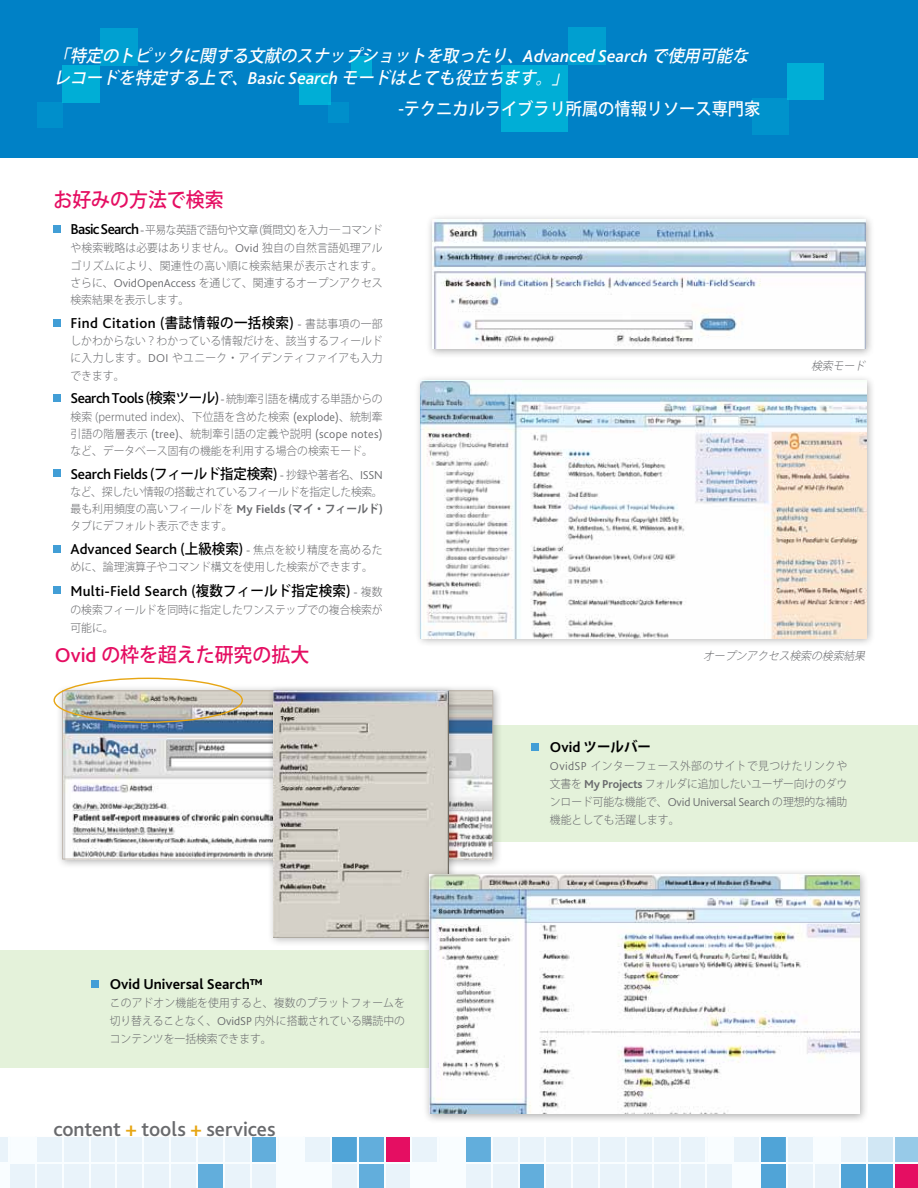
<style>
.page{position:relative;width:918px;height:1188px;background:#fff}
.page>*{position:absolute;margin:0;border:0;box-sizing:border-box;transform-origin:0 0}
.t1{font:500 21px "Bliss 2";letter-spacing:-.005em;color:#696a6d}
.t2{font:500 19.95px "Koz Go Pro";color:#e50e62;scale:.95 1}
.t3{font:italic 500 17.1px/22.5px "Koz Go Pro";color:#fff;scale:.95 1}
.t4{font:500 17.1px "Koz Go Pro";color:#fff;scale:.95 1}
.t5{font:500 15px "Bliss 2";letter-spacing:.01em;color:#000}
.t6{font:500 15px "Bliss 2";letter-spacing:-.02em;color:#000}
.t7{font:700 15px "Bliss 2";color:#000}
.t8{font:700 14.25px "Koz Go Pro";color:#000;scale:.95 1}
.t9{font:300 12px "Bliss 2";letter-spacing:-.01em;color:#696a6d}
.t10{font:300 11.4px/17.2px "Koz Go Pro";color:#696a6d;text-align:justify;scale:.95 1}
.t11{font:300 11.4px/18px "Koz Go Pro";letter-spacing:.035em;color:#696a6d;scale:.95 1}
.t12{font:italic 300 11.4px "Koz Go Pro";color:#696a6d;scale:.95 1}
.s1{font-family:"Bliss 2";font-size:18px}
.s2{font-family:"Bliss 2";font-weight:500;font-size:15px;color:#000}
.s3{font-family:"Bliss 2";font-size:12px}
.s4{font-family:"Koz Go Pro";font-size:14.25px}
.s5{font-weight:300;font-size:12px;color:#696a6d}
.s6{font-family:"Koz Go Pro";font-weight:300;font-size:11.4px;color:#696a6d}
.s7{font-weight:500;font-size:14.25px;color:#000}
.s8{font-family:"Bliss 2";font-weight:700;font-size:12px}
.s9{font-weight:700}
.s10{font-family:"Bliss 2";font-size:21px}
.s11{color:#e7a614}
.s12{font-family:"Bliss 2";font-size:15px}
.s13{font-family:"Koz Go Pro";font-size:11.4px}
</style>
<div class="page">
<svg style="left:10px;top:1137px;width:908px;height:51px"></svg>
<div style="left:0;top:1137px;width:8px;height:25px;background:#e9f3fa"></div>
<hr style="left:0;top:1162px;width:384px;height:2px;background:#f9fdff">
<hr style="left:357px;top:1137px;width:2px;height:51px;background:#f9fdff">
<hr style="left:330px;top:1137px;width:2px;height:51px;background:#f9fdff">
<hr style="left:303px;top:1137px;width:2px;height:51px;background:#f9fdff">
<hr style="left:276px;top:1137px;width:2px;height:51px;background:#f9fdff">
<hr style="left:250px;top:1137px;width:1px;height:51px;background:#f9fdff">
<hr style="left:223px;top:1137px;width:2px;height:51px;background:#f9fdff">
<hr style="left:196px;top:1137px;width:2px;height:51px;background:#f9fdff">
<hr style="left:169px;top:1137px;width:2px;height:51px;background:#f9fdff">
<hr style="left:142px;top:1137px;width:2px;height:51px;background:#f9fdff">
<hr style="left:116px;top:1137px;width:1px;height:51px;background:#f9fdff">
<hr style="left:89px;top:1137px;width:2px;height:51px;background:#f9fdff">
<hr style="left:62px;top:1137px;width:2px;height:51px;background:#f9fdff">
<hr style="left:35px;top:1137px;width:2px;height:51px;background:#f9fdff">
<hr style="left:8px;top:1137px;width:2px;height:51px;background:#f9fdff">
<div style="left:0;top:0;width:918px;height:158px;background:#0081c6"></div>
<div style="left:100px;top:28px;width:37px;height:37px;background:#00a0d1"></div>
<div style="left:63px;top:65px;width:37px;height:38px;background:#00aed6"></div>
<div style="left:299px;top:73px;width:32px;height:32px;background:#00aed6"></div>
<div style="left:351px;top:56px;width:20px;height:20px;background:#00aed6"></div>
<div style="left:329px;top:102px;width:20px;height:21px;background:#008fcb"></div>
<div style="left:752px;top:98px;width:37px;height:37px;background:#0093cc"></div>
<div style="left:788px;top:63px;width:36px;height:37px;background:#00aed6"></div>
<div style="left:501px;top:65px;width:66px;height:67px;background:#00aed6"></div>
<div style="left:568px;top:27px;width:37px;height:38px;background:#009fd0"></div>
<div style="left:37px;top:103px;width:26px;height:25px;background:#008fcb"></div>
<div style="left:123px;top:725px;width:795px;height:117px;background:#e4f2da"></div>
<div style="left:0;top:950px;width:548px;height:118px;background:#e4f2da"></div>
<div style="left:425px;top:213px;width:450px;height:146px;background:#000;opacity:.31"></div>
<img style="left:433px;top:220px;width:433px;height:129px">
<div style="left:532px;top:743px;width:7px;height:7px;background:#429ed6"></div>
<div style="left:91px;top:980px;width:8px;height:8px;background:#429ed6"></div>
<div style="left:55px;top:684px;width:447px;height:185px;background:#000;opacity:.31"></div>
<img style="left:64px;top:692px;width:427px;height:165px">
<div style="left:62px;top:690px;width:431px;height:169px;border:1px solid #bfb6ad"></div>
<div style="left:267px;top:685px;width:190px;height:262px;background:#000;opacity:.24"></div>
<img style="left:273px;top:691px;width:175px;height:247px">
<div style="left:53px;top:678px;width:190px;height:45px;border:1px solid #e7a614;border-radius:50%"></div>
<div style="left:422px;top:868px;width:447px;height:256px;background:#000;opacity:.31"></div>
<img style="left:430px;top:874px;width:430px;height:240px">
<div style="left:414px;top:374px;width:462px;height:274px;background:#000;opacity:.31"></div>
<img style="left:421px;top:381px;width:446px;height:257px">
<div style="left:54px;top:225px;width:7px;height:7px;background:#429ed6"></div>
<div style="left:54px;top:319px;width:7px;height:7px;background:#429ed6"></div>
<div style="left:54px;top:394px;width:7px;height:8px;background:#429ed6"></div>
<div style="left:54px;top:470px;width:7px;height:7px;background:#429ed6"></div>
<div style="left:54px;top:545px;width:7px;height:8px;background:#429ed6"></div>
<div style="left:54px;top:587px;width:7px;height:7px;background:#429ed6"></div>
<h3 class="t3" style="left:53px;top:45px;width:738px">「特定のトピックに関する文献のスナップショットを取ったり、<span class="s1">A dva n ce d S ea rch</span> で使用可能なレコードを特定する上で、<span class="s1">B asic S e a rch</span> モードはとても役立ちます。」</h3>
<h3 class="t4" style="left:398px;top:98px;width:383px">-テクニカルライブラリ所属の情報リソース専門家</h3>
<h2 class="t2" style="left:54px;top:187px;width:181px">お好みの方法で検索</h2>
<p class="t10" style="left:71px;top:221px;width:330px"><span class="s2">Basic Search</span><span class="s3">-</span> 平易な英語で語句や文章 (質問文) を入力 コマンドや検索戦略は必要はありません。<span class="s3">Ovid</span> 独自の自然言語処理アルゴリズムにより、関連性の高い順に検索結果が表示されます。さらに、<span class="s3">OvidOpenAccess</span> を通じて、関連するオープンアクセス検索結果を表示します。</p>
<h3 class="t5" style="left:71px;top:314px;width:314px">Find Citation <span class="s4">(書誌情報の一括検索)</span> <span class="s5">-</span> <span class="s6">書誌事項の一部</span></h3>
<p class="t10" style="left:71px;top:332px;width:330px">しかわからない？わかっている情報だけを、該当するフィールドに入力します。<span class="s3">DOI</span> やユニーク・アイデンティファイアも入力できます。</p>
<p class="t10" style="left:71px;top:391px;width:330px"><span class="s2">Search Tools</span> <span class="s7">(検索ツール)</span><span class="s3">-</span> 統制牽引語を構成する単語からの検索 (permuted index)、下位語を含めた検索 <span class="s3">(explode)</span>、統制牽引語の階層表示 <span class="s3">(tree)</span>、統制牽引語の定義や説明 <span class="s3">(scope notes)</span>など、データベース固有の機能を利用する場合の検索モード。</p>
<h3 class="t6" style="left:71px;top:464px;width:314px">Search Fields <span class="s4">(フィールド指定検索)</span> <span class="s5">-</span> <span class="s6">抄録や著者名、</span><span class="s5">ISSN</span></h3>
<p class="t10" style="left:71px;top:483px;width:330px">など、探したい情報の搭載されているフィールドを指定した検索。最も利用頻度の高いフィールドを <span class="s8">My Fields</span> <span class="s9">(マイ・フィールド)</span>タブにデフォルト表示できます。</p>
<h3 class="t5" style="left:71px;top:540px;width:314px">Advanced Search <span class="s4">(上級検索)</span> <span class="s5">-</span> <span class="s6">焦点を絞り精度を高めるた</span></h3>
<p class="t10" style="left:71px;top:559px;width:320px">めに、論理演算子やコマンド構文を使用した検索ができます。</p>
<h3 class="t5" style="left:71px;top:581px;width:314px">Multi-Field Search <span class="s4">(複数フィールド指定検索)</span> <span class="s5">-</span> <span class="s6">複数</span></h3>
<p class="t10" style="left:71px;top:601px;width:330px;line-height:18px">の検索フィールドを同時に指定したワンステップでの複合検索が可能に。</p>
<p class="t12" style="left:811px;top:358px;width:62px">検索モード</p>
<h2 class="t2" style="left:55px;top:642px;width:269px"><span class="s10">Ovid</span> の枠を超えた研究の拡大</h2>
<p class="t12" style="left:703px;top:648px;width:175px">オープンアクセス検索の検索結果</p>
<h3 class="t7" style="left:110px;top:975px;width:155px">Ovid Universal Search™</h3>
<p class="t10" style="left:110px;top:994px;width:312px;line-height:18px">このアドオン機能を使用すると、複数のプラットフォームを切り替えることなく、<span class="s3">OvidSP</span> 内外に搭載されている購読中のコンテンツを一括検索できます。</p>
<h1 class="t1" style="left:53px;top:1116px;width:224px">content <span class="s11">+</span> tools <span class="s11">+</span> services</h1>
<p class="t8" style="left:550px;top:737px;width:108px"><span class="s12">Ovid</span> ツールバー</p>
<p class="t11" style="left:550px;top:757px;width:315px"><span class="s3">OvidSP</span> インターフェース外部のサイトで見つけたリンクや文書を <span class="s8">My Projects</span> フォルダに追加したいユーザー向けのダウ</p>
<p class="t9" style="left:550px;top:794px;width:299px"><span class="s13">ンロード可能な機能で、</span>Ovid Universal Search <span class="s13">の理想的な補助</span></p>
<p class="t10" style="left:550px;top:811px;width:138px">機能としても活躍します。</p>
</div>
